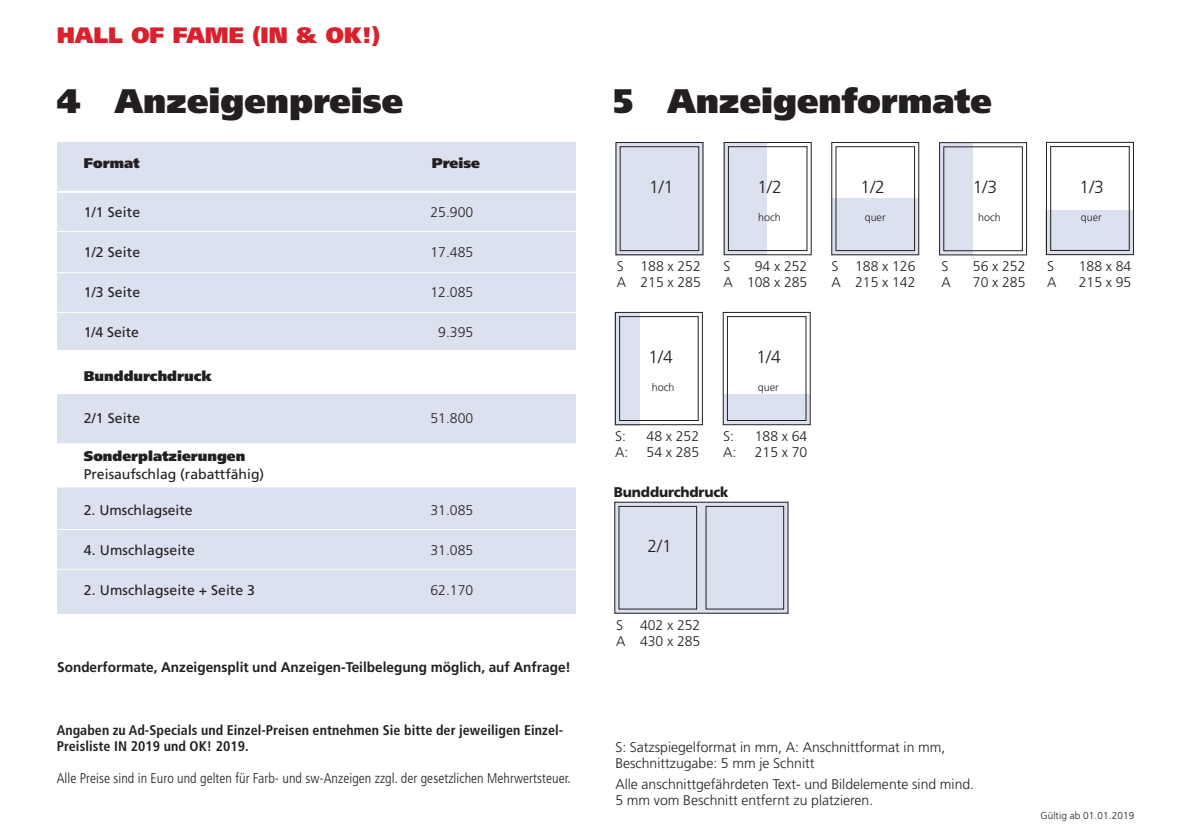
<style>
.page{position:relative;width:1191px;height:840px;background:#fff}
.page>*{position:absolute;margin:0;border:0;box-sizing:border-box;transform-origin:0 0}
.t1{font:900 34px "Frutiger";color:#231f20}
.t2{font:900 22.2px "Frutiger";color:#da202d}
.t3{font:300 17.6px "Frutiger";color:#231f20}
.t4{font:300 17.4px "Frutiger";color:#231f20}
.t5{font:300 14px/16px "Frutiger";color:#231f20}
.t6{font:14px "Frutiger";color:#231f20}
.t7{font:700 condensed 14px/16px "Frutiger";letter-spacing:.005em;color:#231f20}
.t8{font:300 condensed 14px "Frutiger";letter-spacing:.005em;color:#231f20}
.t9{font:700 14px "Frutiger";color:#231f20}
.t10{font:900 14px "Frutiger";color:#231f20}
.t11{font:900 14px "Frutiger";color:#231f20}
.t12{font:300 10.8px "Frutiger";color:#231f20}
.t13{font:300 10px "Frutiger";letter-spacing:.01em;color:#231f20}
</style>
<div class="page">
<div style="left:57px;top:142px;width:518px;height:471px;background:#dce1ef"></div>
<div style="left:614px;top:501px;width:174px;height:112px;background:#dce1ef"></div>
<div style="left:614px;top:501px;width:174px;height:112px;border:1px solid #231f20"></div>
<div style="left:618px;top:506px;width:79px;height:103px;border:1px solid #231f20"></div>
<div style="left:706px;top:506px;width:78px;height:103px;border:1px solid #231f20"></div>
<div style="left:615px;top:142px;width:88px;height:113px;background:#dce1ef"></div>
<div style="left:620px;top:146px;width:79px;height:105px;border:1px solid #231f20"></div>
<div style="left:723px;top:142px;width:44px;height:113px;background:#dce1ef"></div>
<div style="left:723px;top:142px;width:88px;height:113px;border:1px solid #231f20"></div>
<div style="left:728px;top:146px;width:79px;height:105px;border:1px solid #231f20"></div>
<div style="left:831px;top:198px;width:87px;height:57px;background:#dce1ef"></div>
<div style="left:831px;top:142px;width:88px;height:113px;border:1px solid #231f20"></div>
<div style="left:835px;top:146px;width:79px;height:105px;border:1px solid #231f20"></div>
<div style="left:939px;top:143px;width:34px;height:111px;background:#dce1ef"></div>
<div style="left:939px;top:142px;width:88px;height:113px;border:1px solid #231f20"></div>
<div style="left:1045px;top:210px;width:88px;height:44px;background:#dce1ef"></div>
<div style="left:1046px;top:142px;width:88px;height:113px;border:1px solid #231f20"></div>
<div style="left:1050px;top:146px;width:79px;height:104px;border:1px solid #231f20"></div>
<div style="left:615px;top:312px;width:25px;height:113px;background:#dce1ef"></div>
<div style="left:615px;top:312px;width:88px;height:113px;border:1px solid #231f20"></div>
<div style="left:619px;top:316px;width:79px;height:104px;border:1px solid #231f20"></div>
<div style="left:723px;top:394px;width:87px;height:30px;background:#dce1ef"></div>
<div style="left:722px;top:312px;width:88px;height:113px;border:1px solid #231f20"></div>
<div style="left:727px;top:316px;width:79px;height:104px;border:1px solid #231f20"></div>
<hr style="left:45px;top:231px;width:565px;height:1px;background:#fff">
<hr style="left:45px;top:272px;width:565px;height:1px;background:#fff">
<hr style="left:45px;top:312px;width:565px;height:1px;background:#fff">
<div style="left:43px;top:350px;width:554px;height:44px;background:#fff"></div>
<hr style="left:45px;top:191px;width:565px;height:2px;background:#fff">
<div style="left:43px;top:443px;width:554px;height:44px;background:#fff"></div>
<hr style="left:45px;top:528px;width:565px;height:1px;background:#fff">
<hr style="left:45px;top:568px;width:565px;height:1px;background:#fff">
<h2 class="t2" style="left:57px;top:22px;width:325px">hall of fame (in &amp; OK!)</h2>
<h1 class="t1" style="left:57px;top:80px;width:348px">4 Anzeigenpreise</h1>
<h1 class="t1" style="left:613px;top:80px;width:380px">5 Anzeigenformate</h1>
<p class="t10" style="left:84px;top:155px;width:57px">Format</p>
<p class="t10" style="left:432px;top:155px;width:50px">Preise</p>
<p class="t6" style="left:84px;top:203px;width:58px">1/1 Seite</p>
<p class="t5" style="left:430px;top:204px;width:44px">25.900</p>
<p class="t6" style="left:84px;top:243px;width:58px">1/2 Seite</p>
<p class="t5" style="left:430px;top:244px;width:44px">17.485</p>
<p class="t6" style="left:84px;top:283px;width:58px">1/3 Seite</p>
<p class="t5" style="left:430px;top:284px;width:44px">12.085</p>
<p class="t6" style="left:84px;top:323px;width:57px">1/4 Seite</p>
<p class="t5" style="left:438px;top:324px;width:37px">9.395</p>
<p class="t10" style="left:84px;top:367px;width:130px">Bunddurchdruck</p>
<p class="t6" style="left:84px;top:409px;width:58px">2/1 Seite</p>
<p class="t5" style="left:430px;top:410px;width:44px">51.800</p>
<p class="t10" style="left:84px;top:447px;width:163px">Sonderplatzierungen</p>
<p class="t6" style="left:84px;top:465px;width:182px">Preisaufschlag (rabattfähig)</p>
<p class="t6" style="left:84px;top:501px;width:110px">2. Umschlagseite</p>
<p class="t5" style="left:430px;top:502px;width:44px">31.085</p>
<p class="t6" style="left:84px;top:541px;width:113px">4. Umschlagseite</p>
<p class="t5" style="left:430px;top:542px;width:44px">31.085</p>
<p class="t6" style="left:84px;top:581px;width:173px">2. Umschlagseite + Seite 3</p>
<p class="t5" style="left:430px;top:582px;width:44px">62.170</p>
<p class="t9" style="left:57px;top:658px;width:515px">Sonderformate, Anzeigensplit und Anzeigen-Teilbelegung möglich, auf Anfrage!</p>
<p class="t3" style="left:649px;top:177px;width:26px">1/1</p>
<p class="t5" style="left:617px;top:258px;width:86px">S 188 x 252<br>A 215 x 285</p>
<p class="t3" style="left:757px;top:177px;width:26px">1/2</p>
<p class="t12" style="left:758px;top:211px;width:24px">hoch</p>
<p class="t3" style="left:860px;top:177px;width:26px">1/2</p>
<p class="t12" style="left:864px;top:211px;width:22px">quer</p>
<p class="t5" style="left:723px;top:258px;width:8px">S</p>
<p class="t5" style="left:723px;top:258px;width:86px;text-align:right">94 x 252<br>A 108 x 285</p>
<p class="t5" style="left:831px;top:258px;width:85px">S 188 x 126<br>A 215 x 142</p>
<p class="t3" style="left:648px;top:346px;width:26px">1/4</p>
<p class="t12" style="left:652px;top:381px;width:24px">hoch</p>
<p class="t5" style="left:615px;top:428px;width:12px">S:</p>
<p class="t5" style="left:646px;top:428px;width:54px">48 x 252</p>
<p class="t5" style="left:615px;top:444px;width:15px">A:</p>
<p class="t5" style="left:646px;top:444px;width:54px">54 x 285</p>
<p class="t3" style="left:756px;top:346px;width:26px">1/4</p>
<p class="t12" style="left:758px;top:381px;width:22px">quer</p>
<p class="t5" style="left:723px;top:428px;width:12px">S:</p>
<p class="t5" style="left:754px;top:428px;width:54px">188 x 64</p>
<p class="t5" style="left:723px;top:444px;width:15px">A:</p>
<p class="t5" style="left:754px;top:444px;width:54px">215 x 70</p>
<p class="t11" style="left:614px;top:483px;width:116px">Bunddurchdruck</p>
<p class="t4" style="left:647px;top:536px;width:26px">2/1</p>
<p class="t3" style="left:972px;top:177px;width:26px">1/3</p>
<p class="t12" style="left:978px;top:211px;width:24px">hoch</p>
<p class="t5" style="left:941px;top:258px;width:8px">S</p>
<p class="t5" style="left:973px;top:258px;width:54px">56 x 252</p>
<p class="t5" style="left:941px;top:274px;width:11px">A</p>
<p class="t5" style="left:973px;top:274px;width:54px">70 x 285</p>
<p class="t5" style="left:616px;top:617px;width:85px">S 402 x 252<br>A 430 x 285</p>
<p class="t3" style="left:1079px;top:176px;width:26px">1/3</p>
<p class="t12" style="left:1081px;top:211px;width:22px">quer</p>
<p class="t5" style="left:1047px;top:258px;width:8px">S</p>
<p class="t5" style="left:1078px;top:258px;width:54px">188 x 84</p>
<p class="t5" style="left:1047px;top:274px;width:11px">A</p>
<p class="t5" style="left:1078px;top:274px;width:54px">215 x 95</p>
<p class="t7" style="left:57px;top:721px;width:508px">Angaben zu Ad-Specials und Einzel-Preisen entnehmen Sie bitte der jeweiligen Einzel-<br>Preisliste IN 2019 und OK! 2019.</p>
<p class="t8" style="left:57px;top:769px;width:515px">Alle Preise sind in Euro und gelten für Farb- und sw-Anzeigen zzgl. der gesetzlichen Mehrwertsteuer.</p>
<p class="t5" style="left:615px;top:738px;width:331px">S: Satzspiegelformat in mm, A: Anschnittformat in mm,<br>Beschnittzugabe: 5 mm je Schnitt</p>
<p class="t5" style="left:615px;top:776px;width:360px">Alle anschnittgefährdeten Text- und Bildelemente sind mind.<br>5 mm vom Beschnitt entfernt zu platzieren.</p>
<p class="t13" style="left:1040px;top:809px;width:95px">Gültig ab 01.01.2019</p>
</div>
